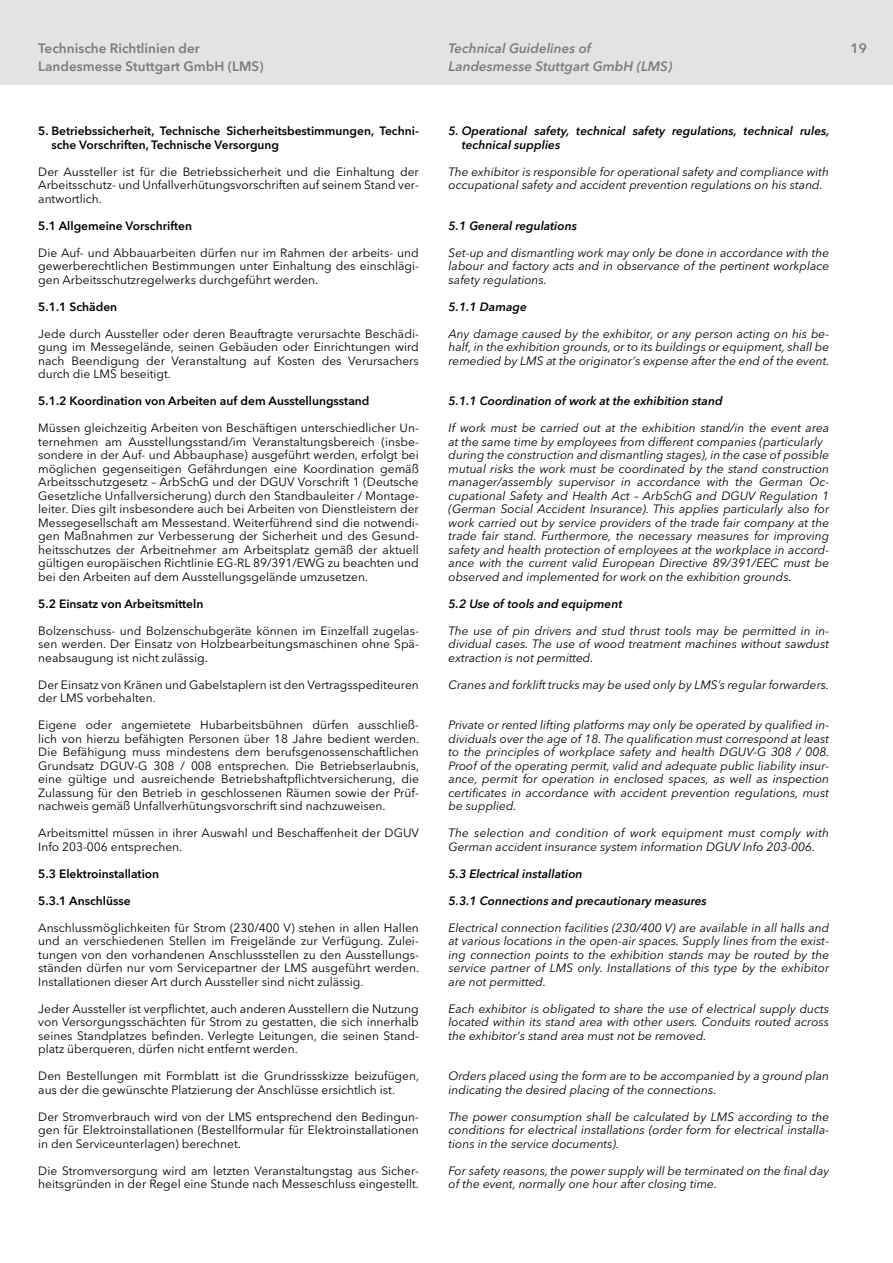
<style>
.page{position:relative;width:893px;height:1263px;background:#fff}
.page>*{position:absolute;margin:0;border:0;box-sizing:border-box;transform-origin:0 0}
.t1{font:600 13.5px "Avenir Next LT Pro";color:#7b7d7c}
.t2{font:italic 600 13.5px "Avenir Next LT Pro";color:#7b7d7c}
.t3{font:12px/13.5px "Avenir Next LT Pro";color:#000;text-align:justify}
.t4{font:italic 12px/13.5px "Avenir Next LT Pro";color:#000;text-align:justify}
.t5{font:600 12px/13.5px "Avenir Next LT Pro";color:#000}
.t6{font:italic 600 12px/13.5px "Avenir Next LT Pro";color:#000}
</style>
<div class="page">
<div style="left:0;top:0;width:893px;height:85px;background:#e2e3e3"></div>
<p class="t1" style="left:38px;top:40px;width:163px">Technische Richtlinien der</p>
<p class="t1" style="left:38px;top:58px;width:227px">Landesmesse Stuttgart GmbH (LMS)</p>
<p class="t5" style="left:51px;top:124px;width:369px;text-indent:-13px">5. Betriebssicherheit, Technische Sicherheitsbestimmungen, Techni&shy;sche Vorschriften, Technische Versorgung</p>
<p class="t3" style="left:38px;top:165px;width:382px">Der Aussteller ist für die Betriebssicherheit und die Einhaltung der Arbeitsschutz- und Unfallverhütungsvorschriften auf seinem Stand ver&shy;antwortlich.</p>
<p class="t5" style="left:38px;top:219px;width:155px">5.1 Allgemeine Vorschriften</p>
<p class="t3" style="left:38px;top:246px;width:382px">Die Auf- und Abbauarbeiten dürfen nur im Rahmen der arbeits- und gewerberechtlichen Bestimmungen unter Einhaltung des einschlägi&shy;gen Arbeitsschutzregelwerks durchgeführt werden.</p>
<p class="t5" style="left:38px;top:300px;width:81px">5.1.1 Schäden</p>
<p class="t3" style="left:38px;top:327px;width:382px">Jede durch Aussteller oder deren Beauftragte verursachte Beschädi&shy;gung im Messegelände, seinen Gebäuden oder Einrichtungen wird nach Beendigung der Veranstaltung auf Kosten des Verursachers durch die LMS beseitigt.</p>
<p class="t5" style="left:38px;top:394px;width:333px">5.1.2 Koordination von Arbeiten auf dem Ausstellungsstand</p>
<p class="t3" style="left:38px;top:421px;width:382px">Müssen gleichzeitig Arbeiten von Beschäftigen unterschiedlicher Un&shy;ternehmen am Ausstellungsstand/im Veranstaltungsbereich (insbe&shy;sondere in der Auf- und Abbauphase) ausgeführt werden, erfolgt bei möglichen gegenseitigen Gefährdungen eine Koordination gemäß Arbeitsschutzgesetz – ArbSchG und der DGUV Vorschrift 1 (Deutsche Gesetzliche Unfallversicherung) durch den Standbauleiter / Montage&shy;leiter. Dies gilt insbesondere auch bei Arbeiten von Dienstleistern der Messegesellschaft am Messestand. Weiterführend sind die notwendi&shy;gen Maßnahmen zur Verbesserung der Sicherheit und des Gesund&shy;heitsschutzes der Arbeitnehmer am Arbeitsplatz gemäß der aktuell gültigen europäischen Richtlinie EG-RL 89/391/EWG zu beachten und bei den Arbeiten auf dem Ausstellungsgelände umzusetzen.</p>
<p class="t5" style="left:38px;top:597px;width:167px">5.2 Einsatz von Arbeitsmitteln</p>
<p class="t3" style="left:38px;top:624px;width:382px">Bolzenschuss- und Bolzenschubgeräte können im Einzelfall zugelas&shy;sen werden. Der Einsatz von Holzbearbeitungsmaschinen ohne Spä&shy;neabsaugung ist nicht zulässig.</p>
<p class="t3" style="left:38px;top:678px;width:382px">Der Einsatz von Kränen und Gabelstaplern ist den Vertragsspediteuren der LMS vorbehalten.</p>
<p class="t3" style="left:38px;top:718px;width:382px">Eigene oder angemietete Hubarbeitsbühnen dürfen ausschließ&shy;lich von hierzu befähigten Personen über 18 Jahre bedient werden.<br>Die Befähigung muss mindestens dem berufsgenossenschaftlichen Grundsatz DGUV-G 308 / 008 entsprechen. Die Betriebserlaubnis, eine gültige und ausreichende Betriebshaftpflichtversicherung, die Zulassung für den Betrieb in geschlossenen Räumen sowie der Prüf&shy;nachweis gemäß Unfallverhütungsvorschrift sind nachzuweisen.</p>
<p class="t3" style="left:38px;top:826px;width:382px">Arbeitsmittel müssen in ihrer Auswahl und Beschaffenheit der DGUV<br>Info 203-006 entsprechen.</p>
<p class="t5" style="left:38px;top:867px;width:122px">5.3 Elektroinstallation</p>
<p class="t5" style="left:38px;top:894px;width:94px">5.3.1 Anschlüsse</p>
<p class="t3" style="left:38px;top:921px;width:382px">Anschlussmöglichkeiten für Strom (230/400 V) stehen in allen Hallen und an verschiedenen Stellen im Freigelände zur Verfügung. Zulei&shy;tungen von den vorhandenen Anschlussstellen zu den Ausstellungs&shy;ständen dürfen nur vom Servicepartner der LMS ausgeführt werden.<br>Installationen dieser Art durch Aussteller sind nicht zulässig.</p>
<p class="t3" style="left:38px;top:1002px;width:382px">Jeder Aussteller ist verpflichtet, auch anderen Ausstellern die Nutzung von Versorgungsschächten für Strom zu gestatten, die sich innerhalb seines Standplatzes befinden. Verlegte Leitungen, die seinen Stand&shy;platz überqueren, dürfen nicht entfernt werden.</p>
<p class="t3" style="left:38px;top:1069px;width:382px">Den Bestellungen mit Formblatt ist die Grundrissskizze beizufügen, aus der die gewünschte Platzierung der Anschlüsse ersichtlich ist.</p>
<p class="t3" style="left:38px;top:1110px;width:382px">Der Stromverbrauch wird von der LMS entsprechend den Bedingun&shy;gen für Elektroinstallationen (Bestellformular für Elektroinstallationen in den Serviceunterlagen) berechnet.</p>
<p class="t3" style="left:38px;top:1164px;width:382px">Die Stromversorgung wird am letzten Veranstaltungstag aus Sicher&shy;heitsgründen in der Regel eine Stunde nach Messeschluss eingestellt.</p>
<p class="t2" style="left:449px;top:40px;width:144px">Technical Guidelines of</p>
<p class="t2" style="left:449px;top:58px;width:225px">Landesmesse Stuttgart GmbH (LMS)</p>
<p class="t6" style="left:462px;top:124px;width:369px;text-indent:-13px">5. Operational safety, technical safety regulations, technical rules, technical supplies</p>
<p class="t4" style="left:449px;top:165px;width:382px">The exhibitor is responsible for operational safety and compliance with occupational safety and accident prevention regulations on his stand.</p>
<p class="t6" style="left:449px;top:219px;width:130px">5.1 General regulations</p>
<p class="t4" style="left:449px;top:246px;width:382px">Set-up and dismantling work may only be done in accordance with the labour and factory acts and in observance of the pertinent workplace safety regulations.</p>
<p class="t6" style="left:449px;top:300px;width:80px">5.1.1 Damage</p>
<p class="t4" style="left:449px;top:327px;width:382px">Any damage caused by the exhibitor, or any person acting on his be&shy;half, in the exhibition grounds, or to its buildings or equipment, shall be remedied by LMS at the originator‘s expense after the end of the event.</p>
<p class="t6" style="left:449px;top:394px;width:275px">5.1.1 Coordination of work at the exhibition stand</p>
<p class="t4" style="left:449px;top:421px;width:382px">If work must be carried out at the exhibition stand/in the event area at the same time by employees from different companies (particularly</p>
<p class="t4" style="left:449px;top:448px;width:382px">during the construction and dismantling stages), in the case of possible mutual risks the work must be coordinated by the stand construction manager/assembly supervisor in accordance with the German Oc&shy;cupational Safety and Health Act – ArbSchG and DGUV Regulation 1 (German Social Accident Insurance). This applies particularly also for work carried out by service providers of the trade fair company at the trade fair stand. Furthermore, the necessary measures for improving safety and health protection of employees at the workplace in accord&shy;ance with the current valid European Directive 89/391/EEC must be observed and implemented for work on the exhibition grounds.</p>
<p class="t6" style="left:449px;top:597px;width:175px">5.2 Use of tools and equipment</p>
<p class="t4" style="left:449px;top:624px;width:382px">The use of pin drivers and stud thrust tools may be permitted in in&shy;dividual cases. The use of wood treatment machines without sawdust extraction is not permitted.</p>
<p class="t4" style="left:449px;top:678px;width:382px">Cranes and forklift trucks may be used only by LMS’s regular forwarders.</p>
<p class="t4" style="left:449px;top:718px;width:382px">Private or rented lifting platforms may only be operated by qualified in&shy;dividuals over the age of 18. The qualification must correspond at least to the principles of workplace safety and health DGUV-G 308 / 008.<br>Proof of the operating permit, valid and adequate public liability insur&shy;ance, permit for operation in enclosed spaces, as well as inspection certificates in accordance with accident prevention regulations, must be supplied.</p>
<p class="t4" style="left:449px;top:826px;width:382px">The selection and condition of work equipment must comply with<br>German accident insurance system information DGUV Info 203-006.</p>
<p class="t6" style="left:449px;top:867px;width:135px">5.3 Electrical installation</p>
<p class="t6" style="left:449px;top:894px;width:260px">5.3.1 Connections and precautionary measures</p>
<p class="t4" style="left:449px;top:921px;width:382px">Electrical connection facilities (230/400 V) are available in all halls and at various locations in the open-air spaces. Supply lines from the exist&shy;ing connection points to the exhibition stands may be routed by the service partner of LMS only. Installations of this type by the exhibitor are not permitted.</p>
<p class="t4" style="left:449px;top:1002px;width:382px">Each exhibitor is obligated to share the use of electrical supply ducts located within its stand area with other users. Conduits routed across the exhibitor‘s stand area must not be removed.</p>
<p class="t4" style="left:449px;top:1069px;width:382px">Orders placed using the form are to be accompanied by a ground plan indicating the desired placing of the connections.</p>
<p class="t4" style="left:449px;top:1110px;width:382px">The power consumption shall be calculated by LMS according to the conditions for electrical installations (order form for electrical installa&shy;tions in the service documents).</p>
<p class="t4" style="left:449px;top:1164px;width:382px">For safety reasons, the power supply will be terminated on the final day of the event, normally one hour after closing time.</p>
<p class="t1" style="left:850px;top:40px;width:18px">19</p>
</div>
